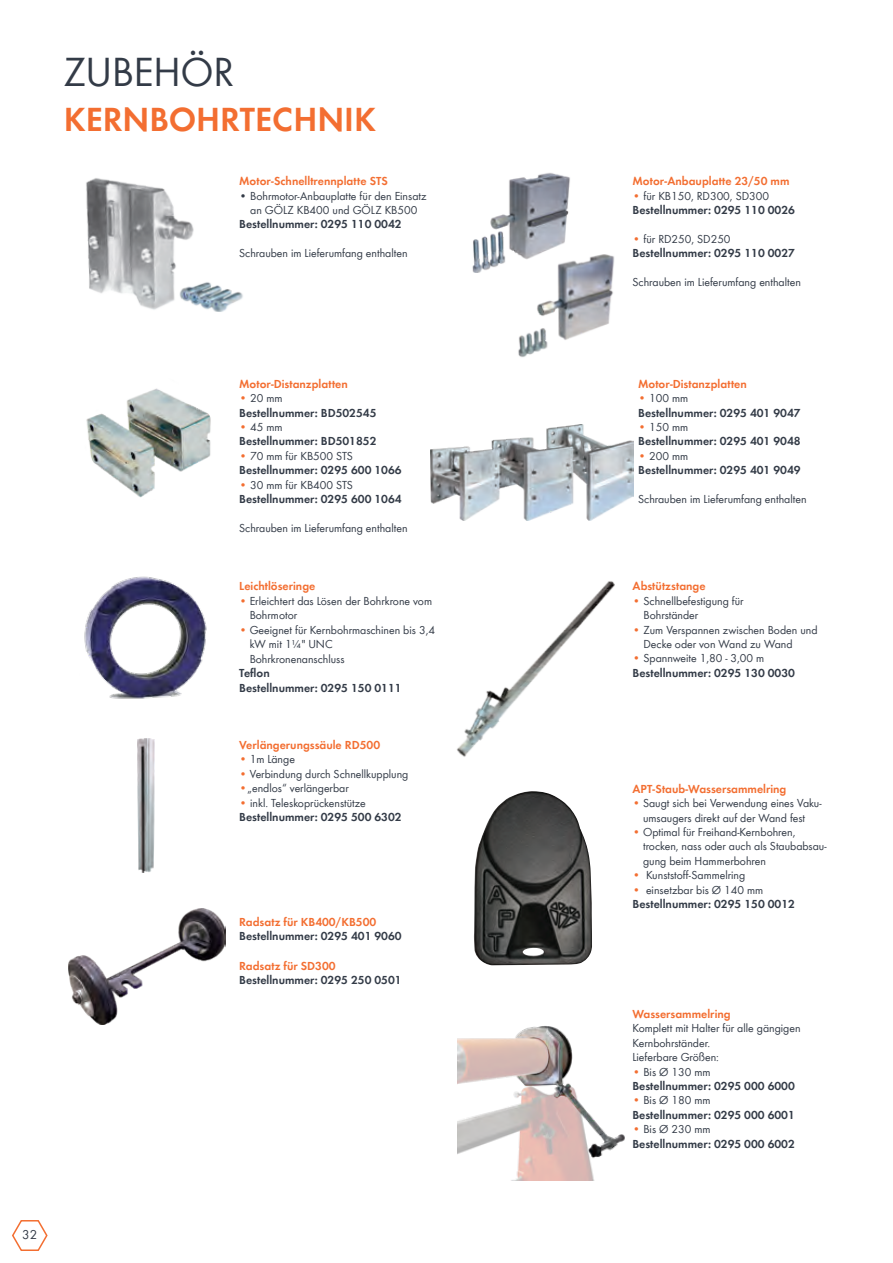
<style>
.page{position:relative;width:893px;height:1263px;background:#fff}
.page>*{position:absolute;margin:0;border:0;box-sizing:border-box;transform-origin:0 0}
.Produktname{font:42px "Futura Boo";color:#333b47}
.Leitsatz{font:34.5px "Futura Dem";color:#f36e31}
.t1{font:13.5px "Futura Boo";color:#333b47}
.Text{font:12px/14.4px "Futura Boo";color:#333b47}
.Text-2{font:12px "Futura Dem";color:#333b47}
.t2{font:12px "Futura Dem";color:#f36e31}
.Tabelleninhalt{font:12px "Futura Boo";color:#333b47}
.s1{color:#f36e31}
</style>
<div class="page">
<img style="left:86px;top:178px;width:108px;height:132px">
<img style="left:176px;top:277px;width:67px;height:35px">
<img style="left:86px;top:388px;width:125px;height:110px">
<img style="left:457px;top:581px;width:158px;height:176px">
<img style="left:518px;top:254px;width:97px;height:104px">
<img style="left:472px;top:173px;width:108px;height:100px">
<img style="left:84px;top:576px;width:123px;height:123px">
<img style="left:138px;top:739px;width:16px;height:133px">
<img style="left:69px;top:909px;width:157px;height:115px">
<img style="left:457px;top:1026px;width:168px;height:154px">
<img style="left:474px;top:791px;width:118px;height:174px">
<img style="left:430px;top:425px;width:203px;height:95px">
<svg style="left:12px;top:1220px;width:36px;height:31px"></svg>
<p class="Produktname" style="left:64px;top:43px;width:172px">ZUBEHÖR</p>
<p class="Leitsatz" style="left:64px;top:96px;width:314px">KERNBOHRTECHNIK</p>
<h5 class="t2" style="left:239px;top:173px;width:150px">Motor-Schnelltrennplatte STS</h5>
<p class="Text" style="left:239px;top:188px;width:189px;text-align:center">• Bohrmotor-Anbauplatte für den Einsatz an GÖLZ KB400 und GÖLZ KB500</p>
<p class="Text-2" style="left:239px;top:216px;width:164px">Bestellnummer: 0295 110 0042</p>
<p class="Text" style="left:239px;top:245px;width:170px">Schrauben im Lieferumfang enthalten</p>
<h5 class="t2" style="left:239px;top:375px;width:110px">Motor-Distanzplatten</h5>
<p class="Text" style="left:239px;top:390px;width:45px"><span class="s1">•</span> 20 mm</p>
<p class="Text-2" style="left:239px;top:404px;width:139px">Bestellnummer: BD502545</p>
<p class="Text" style="left:239px;top:419px;width:45px"><span class="s1">•</span> 45 mm</p>
<p class="Text-2" style="left:239px;top:433px;width:139px">Bestellnummer: BD501852</p>
<p class="Text" style="left:239px;top:448px;width:115px"><span class="s1">•</span> 70 mm für KB500 STS</p>
<p class="Text-2" style="left:239px;top:462px;width:164px">Bestellnummer: 0295 600 1066</p>
<p class="Text" style="left:239px;top:477px;width:115px"><span class="s1">•</span> 30 mm für KB400 STS</p>
<p class="Text-2" style="left:239px;top:491px;width:164px">Bestellnummer: 0295 600 1064</p>
<p class="Tabelleninhalt" style="left:239px;top:520px;width:170px">Schrauben im Lieferumfang enthalten</p>
<h5 class="t2" style="left:239px;top:578px;width:78px">Leichtlöseringe</h5>
<p class="Text" style="left:250px;top:593px;width:184px;text-indent:-10px"><span class="s1">•</span> Erleichtert das Lösen der Bohrkrone vom<br>Bohrmotor</p>
<p class="Text" style="left:250px;top:622px;width:187px;text-indent:-10px"><span class="s1">•</span> Geeignet für Kernbohrmaschinen bis 3,4 kW mit 1¼" UNC<br>Bohrkronenanschluss</p>
<p class="Text-2" style="left:239px;top:665px;width:32px">Teflon</p>
<p class="Text-2" style="left:239px;top:679px;width:164px">Bestellnummer: 0295 150 0111</p>
<h5 class="t2" style="left:239px;top:736px;width:142px">Verlängerungssäule RD500</h5>
<p class="Text" style="left:239px;top:751px;width:57px"><span class="s1">•</span> 1m Länge</p>
<p class="Text" style="left:239px;top:766px;width:171px"><span class="s1">•</span> Verbindung durch Schnellkupplung</p>
<p class="Text" style="left:239px;top:780px;width:111px"><span class="s1">•</span>„endlos“ verlängerbar</p>
<p class="Text" style="left:239px;top:795px;width:128px"><span class="s1">•</span> inkl. Teleskoprückenstütze</p>
<p class="Text-2" style="left:239px;top:809px;width:164px">Bestellnummer: 0295 500 6302</p>
<h5 class="t2" style="left:239px;top:913px;width:139px">Radsatz für KB400/KB500</h5>
<p class="Text-2" style="left:239px;top:928px;width:164px">Bestellnummer: 0295 401 9060</p>
<h5 class="t2" style="left:239px;top:957px;width:98px">Radsatz für SD300</h5>
<p class="Text-2" style="left:239px;top:972px;width:164px">Bestellnummer: 0295 250 0501</p>
<p class="t1" style="left:22px;top:1225px;width:16px">32</p>
<h5 class="t2" style="left:632px;top:173px;width:158px">Motor-Anbauplatte 23/50 mm</h5>
<p class="Text" style="left:632px;top:188px;width:138px"><span class="s1">•</span> für KB150, RD300, SD300</p>
<p class="Text-2" style="left:632px;top:202px;width:164px">Bestellnummer: 0295 110 0026</p>
<p class="Text" style="left:632px;top:231px;width:100px"><span class="s1">•</span> für RD250, SD250</p>
<p class="Text-2" style="left:632px;top:245px;width:164px">Bestellnummer: 0295 110 0027</p>
<p class="Tabelleninhalt" style="left:632px;top:274px;width:170px">Schrauben im Lieferumfang enthalten</p>
<h5 class="t2" style="left:638px;top:375px;width:110px">Motor-Distanzplatten</h5>
<p class="Text" style="left:638px;top:390px;width:52px"><span class="s1">•</span> 100 mm</p>
<p class="Text-2" style="left:638px;top:404px;width:164px">Bestellnummer: 0295 401 9047</p>
<p class="Text" style="left:638px;top:419px;width:52px"><span class="s1">•</span> 150 mm</p>
<p class="Text-2" style="left:638px;top:433px;width:164px">Bestellnummer: 0295 401 9048</p>
<p class="Text" style="left:638px;top:448px;width:52px"><span class="s1">•</span> 200 mm</p>
<p class="Text-2" style="left:638px;top:462px;width:164px">Bestellnummer: 0295 401 9049</p>
<p class="Tabelleninhalt" style="left:638px;top:491px;width:170px">Schrauben im Lieferumfang enthalten</p>
<h5 class="t2" style="left:632px;top:578px;width:75px">Abstützstange</h5>
<p class="Text" style="left:643px;top:593px;width:102px;text-indent:-11px"><span class="s1">•</span> Schnellbefestigung für<br>Bohrständer</p>
<p class="Text" style="left:643px;top:622px;width:176px;text-indent:-11px"><span class="s1">•</span> Zum Verspannen zwischen Boden und<br>Decke oder von Wand zu Wand</p>
<p class="Text" style="left:632px;top:650px;width:133px"><span class="s1">•</span> Spannweite 1,80 - 3,00 m</p>
<p class="Text-2" style="left:632px;top:664px;width:164px">Bestellnummer: 0295 130 0030</p>
<h5 class="t2" style="left:632px;top:780px;width:155px">APT-Staub-Wassersammelring</h5>
<p class="Text" style="left:632px;top:795px;width:191px;text-align:center"><span class="s1">•</span> Saugt sich bei Verwendung eines Vaku&shy;umsaugers direkt auf der Wand fest</p>
<p class="Text" style="left:643px;top:824px;width:185px;text-indent:-10px"><span class="s1">•</span> Optimal für Freihand-Kernbohren, trocken, nass oder auch als Staubabsau&shy;gung beim Hammerbohren</p>
<p class="Text" style="left:632px;top:867px;width:114px"><span class="s1">•</span> Kunststoff-Sammelring</p>
<p class="Text" style="left:632px;top:882px;width:132px"><span class="s1">•</span> einsetzbar bis Ø 140 mm</p>
<p class="Text-2" style="left:632px;top:896px;width:164px">Bestellnummer: 0295 150 0012</p>
<h5 class="t2" style="left:632px;top:1005px;width:100px">Wassersammelring</h5>
<p class="Text" style="left:632px;top:1020px;width:170px">Komplett mit Halter für alle gängigen<br>Kernbohrständer.</p>
<p class="Text" style="left:632px;top:1049px;width:88px">Lieferbare Größen:</p>
<p class="Text" style="left:632px;top:1064px;width:80px"><span class="s1">•</span> Bis Ø 130 mm</p>
<p class="Text-2" style="left:632px;top:1077px;width:164px">Bestellnummer: 0295 000 6000</p>
<p class="Text" style="left:632px;top:1092px;width:80px"><span class="s1">•</span> Bis Ø 180 mm</p>
<p class="Text-2" style="left:632px;top:1106px;width:164px">Bestellnummer: 0295 000 6001</p>
<p class="Text" style="left:632px;top:1121px;width:80px"><span class="s1">•</span> Bis Ø 230 mm</p>
<p class="Text-2" style="left:632px;top:1135px;width:164px">Bestellnummer: 0295 000 6002</p>
</div>
